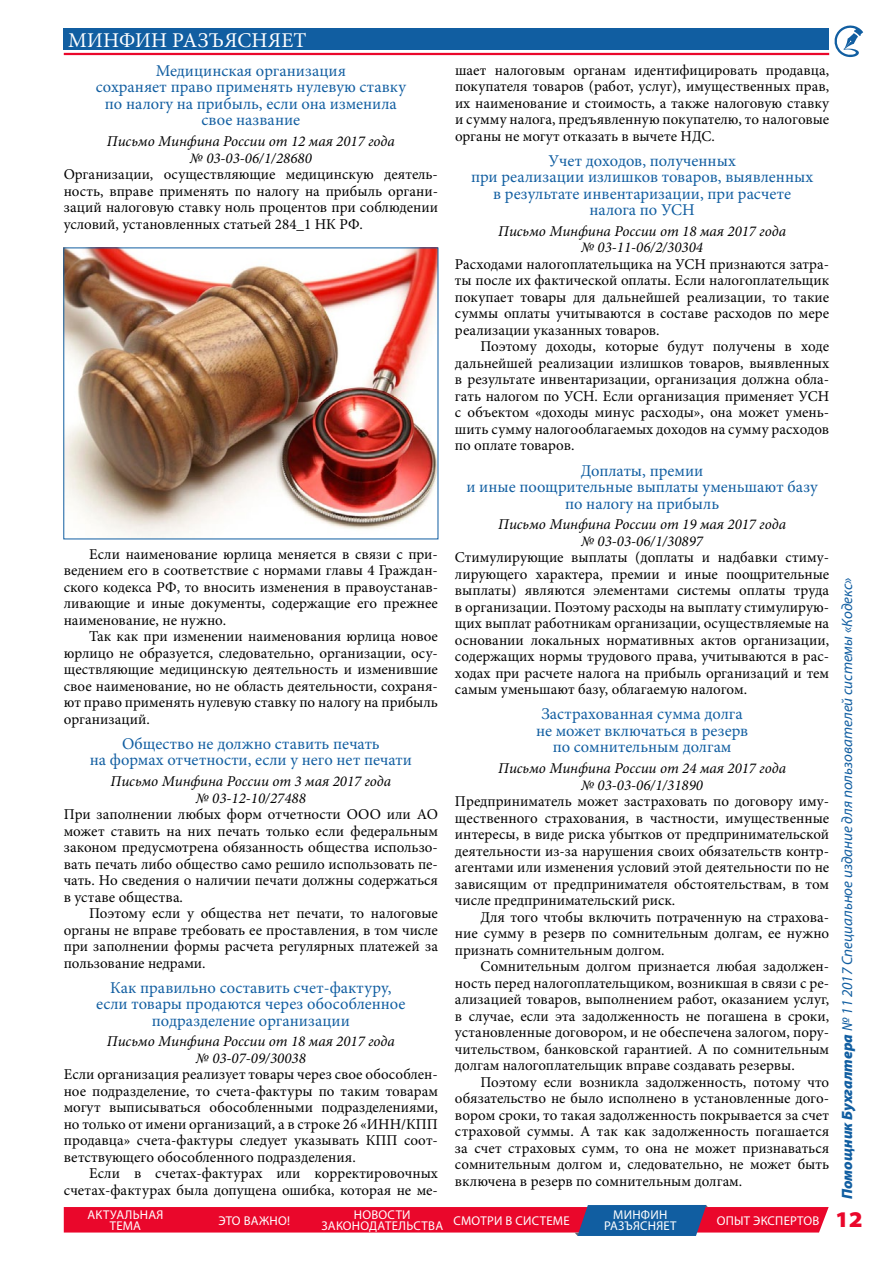
<style>
.page{position:relative;width:893px;height:1263px;background:#fff}
.page>*{position:absolute;margin:0;border:0;box-sizing:border-box;transform-origin:0 0}
.t1{font:900 semi-expanded 22.5px "Myriad Pro";color:#ea072b}
.t2{font:21px "Minion Pro";color:#fff}
.t3{font:16.5px/16.5px "Minion Pro";color:#115ea1;text-align:center}
.t4{font:15px/16.5px "Minion Pro";color:#000;text-align:justify}
.t5{font:italic 15px/16.5px "Minion Pro";color:#000;text-align:center}
.t6{font:italic 15px "Myriad Pro";color:#115ea1}
.t7{font:12.75px/10.5px "Myriad Pro";letter-spacing:.105em;color:#fff}
.t8{font:12.75px "Myriad Pro";letter-spacing:.125em;color:#fff}
.t9{font:12.75px "Myriad Pro";letter-spacing:.13em;color:#fff}
.s1{font-weight:900}
</style>
<div class="page">
<svg style="left:834px;top:25px;width:29px;height:32px"></svg>
<div style="left:64px;top:29px;width:765px;height:21px;background:#115ea1"></div>
<hr style="left:64px;top:53px;width:765px;height:2px;background:#ea072b">
<svg style="left:64px;top:1205px;width:765px;height:31px;background:#cb3a5d"></svg>
<img style="left:66px;top:250px;width:370px;height:287px">
<h2 class="t2" style="left:68px;top:26px;width:18px">минфин</h2>
<h2 class="t2" style="left:172px;top:26px;width:67px">разъясняет</h2>
<p class="t3" style="left:96px;top:62px;width:312px">Медицинская организация<br>сохраняет право применять нулевую ставку по налогу на прибыль, если она изменила свое название</p>
<p class="t5" style="left:107px;top:133px;width:289px">Письмо Минфина России от 12 мая 2017 года № 03-03-06/1/28680</p>
<p class="t4" style="left:64px;top:166px;width:376px">Организации, осуществляющие медицинскую деятель&shy;ность, вправе применять по налогу на прибыль органи&shy;заций налоговую ставку ноль процентов при соблюдении условий, установленных статьей 284_1 НК РФ.</p>
<p class="t4" style="left:455px;top:62px;width:376px">шает налоговым органам идентифицировать продавца, покупателя товаров (работ, услуг), имущественных прав, их наименование и стоимость, а также налоговую ставку и сумму налога, предъявленную покупателю, то налоговые органы не могут отказать в вычете НДС.</p>
<p class="t3" style="left:471px;top:152px;width:344px">Учет доходов, полученных<br>при реализации излишков товаров, выявленных в результате инвентаризации, при расчете налога по УСН</p>
<p class="t5" style="left:498px;top:223px;width:289px">Письмо Минфина России от 18 мая 2017 года № 03-11-06/2/30304</p>
<p class="t4" style="left:455px;top:256px;width:376px">Расходами налогоплательщика на УСН признаются затра&shy;ты после их фактической оплаты. Если налогоплательщик покупает товары для дальнейшей реализации, то такие суммы оплаты учитываются в составе расходов по мере реализации указанных товаров.</p>
<p class="t4" style="left:455px;top:338px;width:376px;text-indent:26px">Поэтому доходы, которые будут получены в ходе дальнейшей реализации излишков товаров, выявленных в результате инвентаризации, организация должна обла&shy;гать налогом по УСН. Если организация применяет УСН с объектом «доходы минус расходы», она может умень&shy;шить сумму налогооблагаемых доходов на сумму расходов по оплате товаров.</p>
<p class="t3" style="left:466px;top:462px;width:353px">Доплаты, премии<br>и иные поощрительные выплаты уменьшают базу по налогу на прибыль</p>
<p class="t5" style="left:498px;top:516px;width:289px">Письмо Минфина России от 19 мая 2017 года № 03-03-06/1/30897</p>
<p class="t4" style="left:455px;top:549px;width:376px">Стимулирующие выплаты (доплаты и надбавки стиму&shy;лирующего характера, премии и иные поощрительные выплаты) являются элементами системы оплаты труда в организации. Поэтому расходы на выплату стимулирую&shy;щих выплат работникам организации, осуществляемые на основании локальных нормативных актов организации, содержащих нормы трудового права, учитываются в рас&shy;ходах при расчете налога на прибыль организаций и тем самым уменьшают базу, облагаемую налогом.</p>
<p class="t3" style="left:536px;top:706px;width:214px">Застрахованная сумма долга не может включаться в резерв по сомнительным долгам</p>
<p class="t5" style="left:498px;top:760px;width:289px">Письмо Минфина России от 24 мая 2017 года № 03-03-06/1/31890</p>
<p class="t4" style="left:455px;top:793px;width:376px">Предприниматель может застраховать по договору иму&shy;щественного страхования, в частности, имущественные интересы, в виде риска убытков от предпринимательской деятельности из-за нарушения своих обязательств контр&shy;агентами или изменения условий этой деятельности по не зависящим от предпринимателя обстоятельствам, в том числе предпринимательский риск.</p>
<p class="t4" style="left:455px;top:908px;width:376px;text-indent:26px">Для того чтобы включить потраченную на страхова&shy;ние сумму в резерв по сомнительным долгам, ее нужно признать сомнительным долгом.</p>
<p class="t4" style="left:455px;top:958px;width:376px;text-indent:26px">Сомнительным долгом признается любая задолжен&shy;ность перед налогоплательщиком, возникшая в связи с ре&shy;ализацией товаров, выполнением работ, оказанием услуг, в случае, если эта задолженность не погашена в сроки, установленные договором, и не обеспечена залогом, пору&shy;чительством, банковской гарантией. А по сомнительным долгам налогоплательщик вправе создавать резервы.</p>
<p class="t4" style="left:455px;top:1073px;width:376px;text-indent:26px">Поэтому если возникла задолженность, потому что обязательство не было исполнено в установленные дого&shy;вором сроки, то такая задолженность покрывается за счет страховой суммы. А так как задолженность погашается за счет страховых сумм, то она не может признаваться сомнительным долгом и, следовательно, не может быть включена в резерв по сомнительным долгам.</p>
<p class="t4" style="left:64px;top:546px;width:376px;text-indent:26px">Если наименование юрлица меняется в связи с при&shy;ведением его в соответствие с нормами главы 4 Граждан&shy;ского кодекса РФ, то вносить изменения в правоустанав&shy;ливающие и иные документы, содержащие его прежнее наименование, не нужно.</p>
<p class="t4" style="left:64px;top:628px;width:376px;text-indent:26px">Так как при изменении наименования юрлица новое юрлицо не образуется, следовательно, организации, осу&shy;ществляющие медицинскую деятельность и изменившие свое наименование, но не область деятельности, сохраня&shy;ют право применять нулевую ставку по налогу на прибыль организаций.</p>
<p class="t3" style="left:90px;top:735px;width:324px">Общество не должно ставить печать<br>на формах отчетности, если у него нет печати</p>
<p class="t5" style="left:111px;top:773px;width:282px">Письмо Минфина России от 3 мая 2017 года № 03-12-10/27488</p>
<p class="t4" style="left:64px;top:806px;width:376px">При заполнении любых форм отчетности ООО или АО может ставить на них печать только если федеральным законом предусмотрена обязанность общества использо&shy;вать печать либо общество само решило использовать пе&shy;чать. Но сведения о наличии печати должны содержаться в уставе общества.</p>
<p class="t4" style="left:64px;top:905px;width:376px;text-indent:26px">Поэтому если у общества нет печати, то налоговые органы не вправе требовать ее проставления, в том числе при заполнении формы расчета регулярных платежей за пользование недрами.</p>
<p class="t3" style="left:96px;top:979px;width:311px">Как правильно составить счет-фактуру, если товары продаются через обособленное подразделение организации</p>
<p class="t5" style="left:107px;top:1033px;width:289px">Письмо Минфина России от 18 мая 2017 года № 03-07-09/30038</p>
<p class="t4" style="left:64px;top:1066px;width:376px">Если организация реализует товары через свое обособлен&shy;ное подразделение, то счета-фактуры по таким товарам могут выписываться обособленными подразделениями, но только от имени организаций, а в строке 2б «ИНН/КПП продавца» счета-фактуры следует указывать КПП соот&shy;ветствующего обособленного подразделения.</p>
<p class="t4" style="left:64px;top:1165px;width:376px;text-align:right">Если в счетах-фактурах или корректировочных счетах-фактурах была допущена ошибка, которая не ме-</p>
<p class="t6" style="left:838px;top:1199px;width:623px;rotate:-90deg"><span class="s1">Помощник Бухгалтера</span> № 11 2017 Специальное издание для пользователей системы «Кодекс»</p>
<h1 class="t1" style="left:835px;top:1204px;width:29px">12</h1>
<p class="t7" style="left:354px;top:1209px;width:58px">но вости</p>
<p class="t7" style="left:321px;top:1220px;width:31px">законо</p>
<p class="t7" style="left:369px;top:1220px;width:94px">дательства смо</p>
<p class="t9" style="left:481px;top:1212px;width:91px">три в системе</p>
<p class="t7" style="left:604px;top:1209px;width:73px;text-align:center">минфин разъясн яет</p>
<p class="t8" style="left:717px;top:1212px;width:104px">опыт экспертов</p>
<p class="t7" style="left:110px;top:1209px;width:55px;text-indent:-22px">Актуальная тема</p>
<p class="t7" style="left:218px;top:1215px;width:73px">это важно!</p>
</div>
